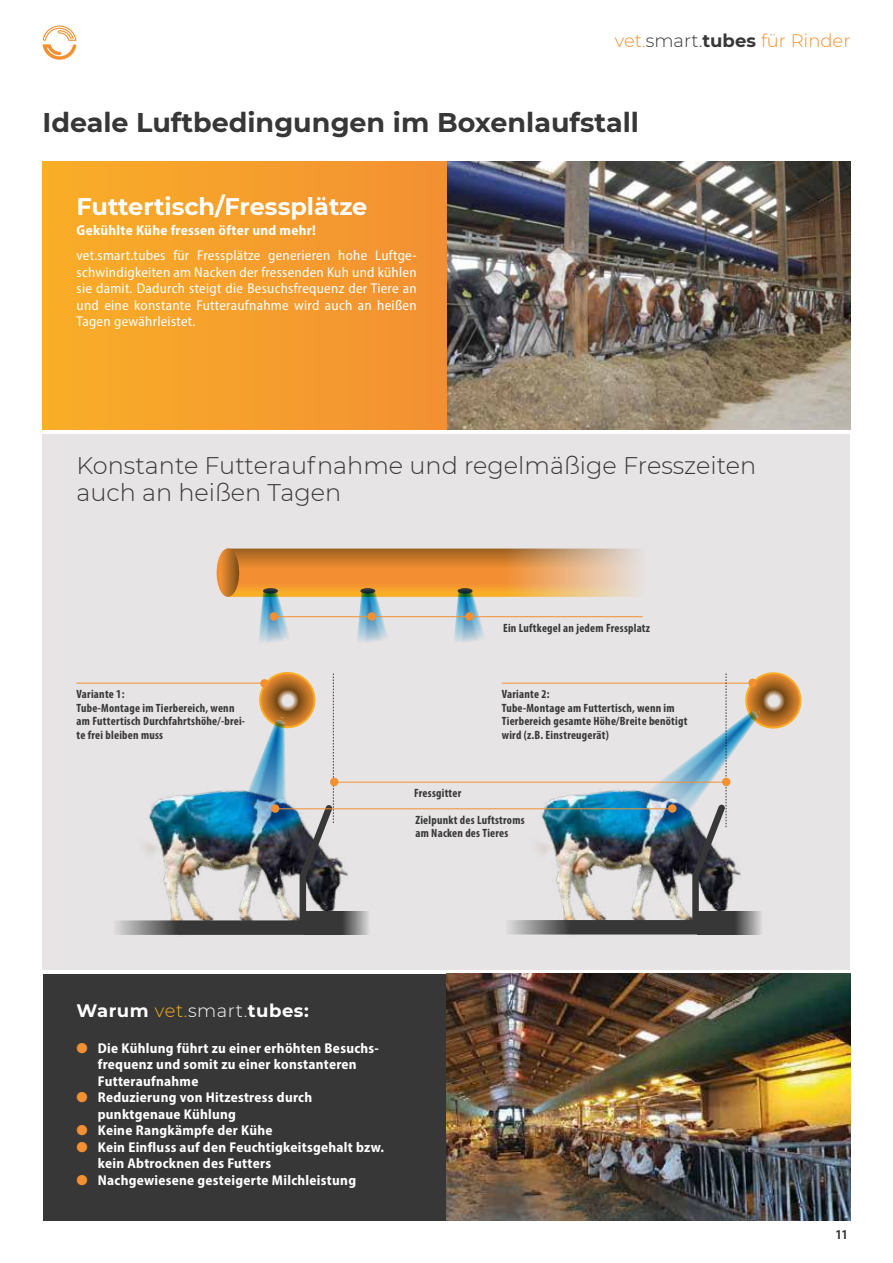
<style>
.page{position:relative;width:893px;height:1263px;background:#fff}
.page>*{position:absolute;margin:0;border:0;box-sizing:border-box;transform-origin:0 0}
.t1{font:700 27px "Montserrat";color:#373737}
.t2{font:300 24px/27px "Montserrat";color:#373737}
.t3{font:700 24px "Montserrat";color:#fff}
.t4{font:300 18px "Montserrat";color:#f39032}
.t5{font:700 18px "Montserrat";letter-spacing:.03em;color:#fff}
.t6{font:700 semi-condensed 14.25px/16.5px "Myriad Pro";letter-spacing:.02em;color:#fff}
.t7{font:semi-condensed 14.25px/16.5px "Myriad Pro";letter-spacing:.02em;color:#fff;text-align:justify}
.t8{font:700 condensed 13.5px "Myriad Pro";color:#373737}
.t9{font:700 condensed 12px/13.5px "Myriad Pro";letter-spacing:.02em;color:#373737}
.s1{color:#373737}
.s2{font-weight:700;color:#373737}
.s3{font-weight:300;color:#f9ae27}
.s4{font-weight:300}
.s5{color:#f39032}
</style>
<div class="page">
<svg style="left:43px;top:26px;width:34px;height:34px"></svg>
<img style="left:446px;top:162px;width:404px;height:267px">
<div style="left:43px;top:162px;width:403px;height:267px;background:linear-gradient(to right,#f9ae27,#f39033)"></div>
<div style="left:43px;top:434px;width:807px;height:535px;background:#e6e4e5"></div>
<div style="left:43px;top:974px;width:403px;height:246px;background:#373737"></div>
<img style="left:446px;top:974px;width:404px;height:246px">
<hr style="left:502px;top:683px;width:252px;height:1px;background:#f39032">
<img style="left:497px;top:781px;width:262px;height:155px">
<img style="left:505px;top:672px;width:297px;height:262px">
<hr style="left:331px;top:782px;width:395px;height:1px;background:#f39032">
<div style="left:722px;top:778px;width:8px;height:8px;background:#f39032;border-radius:50%"></div>
<img style="left:178px;top:777px;width:202px;height:160px">
<svg style="left:334px;top:911px;width:35px;height:24px"></svg>
<img style="left:113px;top:671px;width:221px;height:264px">
<svg style="left:217px;top:549px;width:426px;height:93px"></svg>
<hr style="left:273px;top:616px;width:369px;height:1px;background:#f39032">
<div style="left:270px;top:612px;width:8px;height:9px;background:#f39032;border-radius:50%"></div>
<div style="left:367px;top:612px;width:9px;height:9px;background:#f39032;border-radius:50%"></div>
<div style="left:465px;top:612px;width:9px;height:9px;background:#f39032;border-radius:50%"></div>
<hr style="left:77px;top:683px;width:187px;height:1px;background:#f39032">
<div style="left:260px;top:679px;width:9px;height:9px;background:#f39032;border-radius:50%"></div>
<div style="left:748px;top:679px;width:9px;height:8px;background:#f39032;border-radius:50%"></div>
<div style="left:668px;top:804px;width:8px;height:9px;background:#f39032;border-radius:50%"></div>
<hr style="left:277px;top:808px;width:394px;height:1px;background:#f39032">
<div style="left:271px;top:804px;width:8px;height:9px;background:#f39032;border-radius:50%"></div>
<p class="t4" style="left:615px;top:29px;width:237px">vet.<span class="s1">smart.</span><span class="s2">tubes</span> für Rinder</p>
<h1 class="t1" style="left:43px;top:103px;width:598px">Ideale Luftbedingungen im Boxenlaufstall</h1>
<h2 class="t3" style="left:77px;top:189px;width:292px">Futtertisch/Fressplätze</h2>
<p class="t6" style="left:77px;top:222px;width:241px">Gekühlte Kühe fressen öfter und mehr!</p>
<p class="t7" style="left:77px;top:247px;width:342px">vet.smart.tubes für Fressplätze generieren hohe Luftge&shy;schwindigkeiten am Nacken der fressenden Kuh und kühlen sie damit. Dadurch steigt die Besuchsfrequenz der Tiere an und eine konstante Futteraufnahme wird auch an heißen Tagen gewährleistet.</p>
<h2 class="t2" style="left:77px;top:451px;width:681px">Konstante Futteraufnahme und regelmäßige Fresszeiten auch an heißen Tagen</h2>
<p class="t9" style="left:77px;top:687px;width:170px">Variante 1:<br>Tube-Montage im Tierbereich, wenn am Futtertisch Durchfahrtshöhe/-brei&shy;te frei bleiben muss</p>
<p class="t9" style="left:503px;top:621px;width:148px">Ein Luftkegel an jedem Fressplatz</p>
<p class="t9" style="left:414px;top:786px;width:49px">Fressgitter</p>
<p class="t9" style="left:502px;top:687px;width:187px">Variante 2:<br>Tube-Montage am Futtertisch, wenn im<br>Tierbereich gesamte Höhe/Breite benötigt wird (z.B. Einstreugerät)</p>
<p class="t9" style="left:415px;top:813px;width:111px">Zielpunkt des Luftstroms am Nacken des Tieres</p>
<p class="t5" style="left:77px;top:997px;width:234px">Warum <span class="s3">vet.</span><span class="s4">smart.</span>tubes:</p>
<p class="t6" style="left:98px;top:1039px;width:283px;text-indent:-21px"><span class="s5">●</span> Die Kühlung führt zu einer erhöhten Besuchs&shy;frequenz und somit zu einer konstanteren<br>Futteraufnahme</p>
<p class="t6" style="left:98px;top:1089px;width:216px;text-indent:-21px"><span class="s5">●</span> Reduzierung von Hitzestress durch punktgenaue Kühlung</p>
<p class="t6" style="left:77px;top:1122px;width:197px"><span class="s5">●</span> Keine Rangkämpfe der Kühe</p>
<p class="t6" style="left:98px;top:1138px;width:288px;text-indent:-21px"><span class="s5">●</span> Kein Einfluss auf den Feuchtigkeitsgehalt bzw. kein Abtrocknen des Futters</p>
<p class="t6" style="left:77px;top:1171px;width:281px"><span class="s5">●</span> Nachgewiesene gesteigerte Milchleistung</p>
<p class="t8" style="left:836px;top:1226px;width:13px">11</p>
</div>
